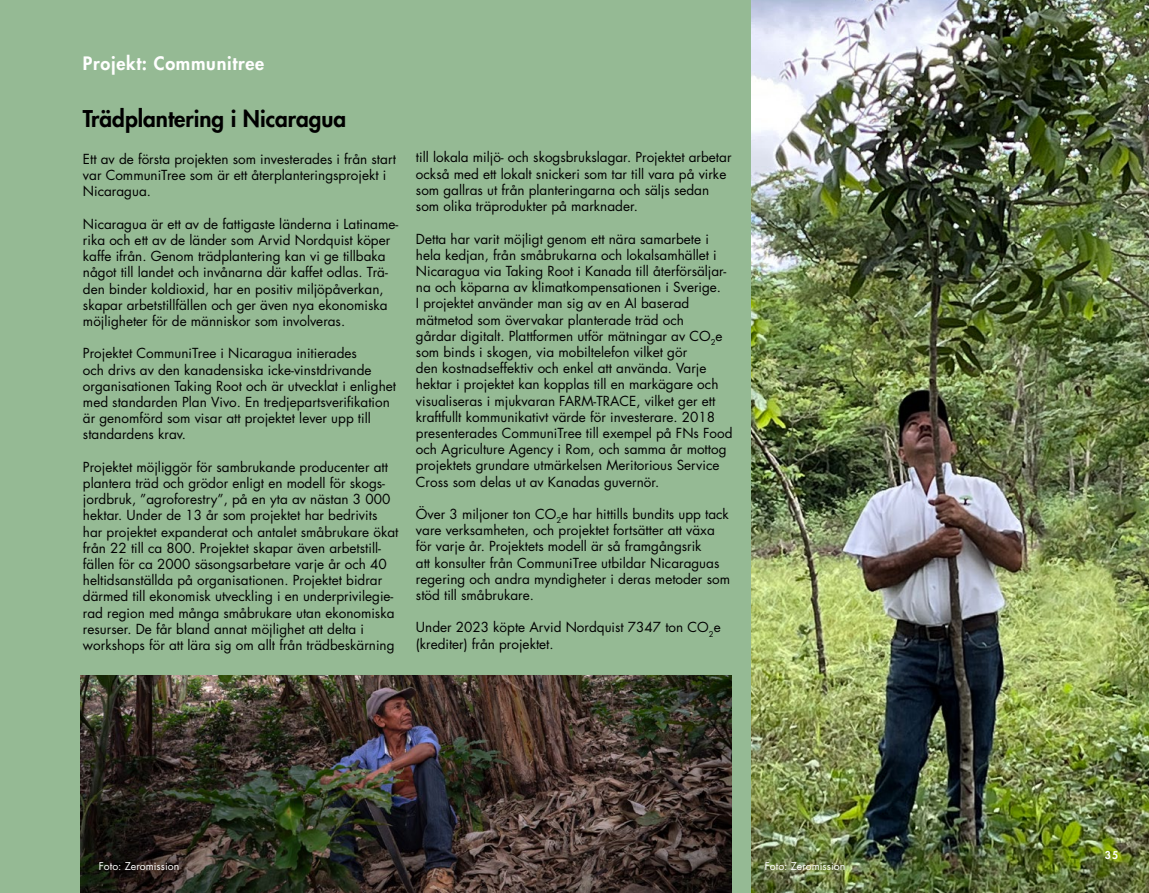
<style>
.page{position:relative;width:1149px;height:893px;background:#fff}
.page>*{position:absolute;margin:0;border:0;box-sizing:border-box;transform-origin:0 0}
.t1{font:800 22.5px "Futura Std";color:#000}
.t2{font:800 18px "Futura Std";letter-spacing:.04em;color:#fff}
.t3{font:13.5px/16.2px "Futura Std";color:#000}
.t4{font:10.5px "Futura Std";color:#fff}
.t5{font:800 10.5px "Futura Std";color:#fff}
</style>
<div class="page">
<div style="left:0;top:0;width:1148px;height:893px;background:#95ba94"></div>
<img style="left:751px;top:0;width:397px;height:893px">
<img style="left:81px;top:675px;width:649px;height:218px">
<h2 class="t2" style="left:83px;top:52px;width:183px">Projekt: Communitree</h2>
<h1 class="t1" style="left:83px;top:105px;width:265px">Trädplantering i Nicaragua</h1>
<p class="t3" style="left:83px;top:151px;width:314px">Ett av de första projekten som investerades i från start var CommuniTree som är ett återplanteringsprojekt i<br>Nicaragua.</p>
<p class="t3" style="left:83px;top:216px;width:317px">Nicaragua är ett av de fattigaste länderna i Latiname&shy;rika och ett av de länder som Arvid Nordquist köper kaffe ifrån. Genom trädplantering kan vi ge tillbaka något till landet och invånarna där kaffet odlas. Trä&shy;den binder koldioxid, har en positiv miljöpåverkan, skapar arbetstillfällen och ger även nya ekonomiska möjligheter för de människor som involveras.</p>
<p class="t3" style="left:83px;top:345px;width:314px">Projektet CommuniTree i Nicaragua initierades<br>och drivs av den kanadensiska icke-vinstdrivande organisationen Taking Root och är utvecklat i enlighet med standarden Plan Vivo. En tredjepartsverifikation är genomförd som visar att projektet lever upp till standardens krav.</p>
<p class="t3" style="left:83px;top:459px;width:317px">Projektet möjliggör för sambrukande producenter att plantera träd och grödor enligt en modell för skogs&shy;jordbruk, ”agroforestry”, på en yta av nästan 3 000 hektar. Under de 13 år som projektet har bedrivits har projektet expanderat och antalet småbrukare ökat från 22 till ca 800. Projektet skapar även arbetstill&shy;fällen för ca 2000 säsongsarbetare varje år och 40 heltidsanställda på organisationen. Projektet bidrar därmed till ekonomisk utveckling i en underprivilegie&shy;rad region med många småbrukare utan ekonomiska resurser. De får bland annat möjlighet att delta i workshops för att lära sig om allt från trädbeskärning</p>
<p class="t3" style="left:416px;top:150px;width:317px">till lokala miljö- och skogsbrukslagar. Projektet arbetar också med ett lokalt snickeri som tar till vara på virke som gallras ut från planteringarna och säljs sedan som olika träprodukter på marknader.</p>
<p class="t3" style="left:416px;top:231px;width:318px">Detta har varit möjligt genom ett nära samarbete i hela kedjan, från småbrukarna och lokalsamhället i Nicaragua via Taking Root i Kanada till återförsäljar&shy;na och köparna av klimatkompensationen i Sverige.<br>I projektet använder man sig av en AI baserad mätmetod som övervakar planterade träd och<br>gårdar digitalt. Plattformen utför mätningar av CO<sub>2</sub>e som binds i skogen, via mobiltelefon vilket gör<br>den kostnadseffektiv och enkel att använda. Varje hektar i projektet kan kopplas till en markägare och visualiseras i mjukvaran FARM-TRACE, vilket ger ett kraftfullt kommunikativt värde för investerare. 2018 presenterades CommuniTree till exempel på FNs Food och Agriculture Agency i Rom, och samma år mottog projektets grundare utmärkelsen Meritorious Service Cross som delas ut av Kanadas guvernör.</p>
<p class="t3" style="left:416px;top:506px;width:315px">Över 3 miljoner ton CO<sub>2</sub>e har hittills bundits upp tack vare verksamheten, och projektet fortsätter att växa för varje år. Projektets modell är så framgångsrik<br>att konsulter från CommuniTree utbildar Nicaraguas regering och andra myndigheter i deras metoder som stöd till småbrukare.</p>
<p class="t3" style="left:416px;top:619px;width:306px">Under 2023 köpte Arvid Nordquist 7347 ton CO<sub>2</sub>e (krediter) från projektet.</p>
<p class="t4" style="left:99px;top:859px;width:82px">Foto: Zeromission</p>
<p class="t4" style="left:764px;top:859px;width:82px">Foto: Zeromission</p>
<p class="t5" style="left:1104px;top:849px;width:15px">35</p>
</div>
